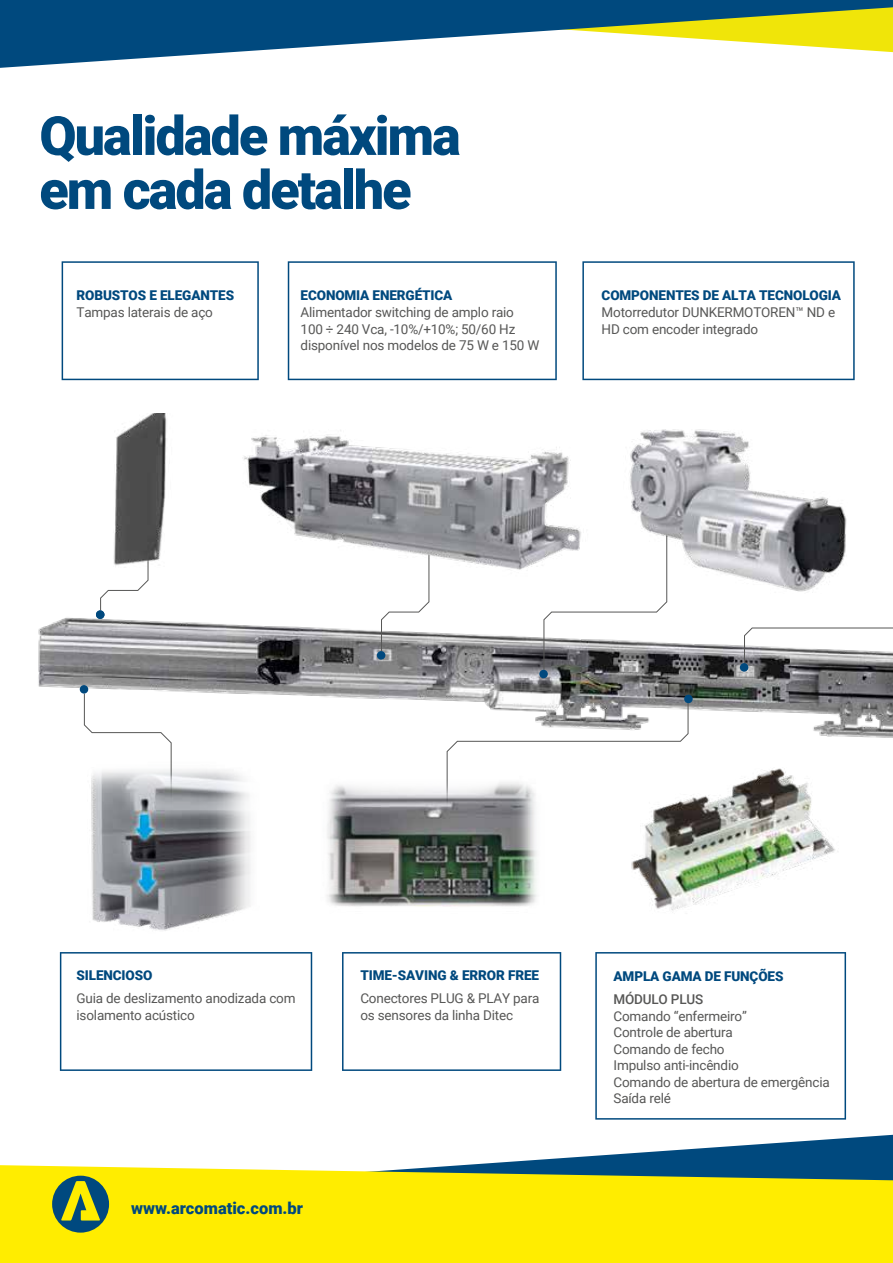
<style>
.page{position:relative;width:893px;height:1263px;background:#fff}
.page>*{position:absolute;margin:0;border:0;box-sizing:border-box;transform-origin:0 0}
.t1{font:900 54px/54px "Roboto";letter-spacing:-.035em;color:#00497e}
.t2{font:900 16.5px "Roboto";color:#00497e}
.t3{font:13.5px/16.5px "Roboto";letter-spacing:-.015em;color:#575756}
.t4{font:900 13.5px "Roboto";letter-spacing:-.01em;color:#00497e}
.t5{font:500 13.5px "Roboto";letter-spacing:-.015em;color:#575756}
</style>
<div class="page">
<img style="left:38px;top:619px;width:855px;height:119px">
<svg style="left:851px;top:619px;width:42px;height:46px"></svg>
<svg style="left:62px;top:261px;width:197px;height:119px"></svg>
<svg style="left:288px;top:261px;width:269px;height:119px"></svg>
<svg style="left:582px;top:261px;width:273px;height:119px"></svg>
<svg style="left:60px;top:952px;width:252px;height:119px"></svg>
<svg style="left:342px;top:952px;width:219px;height:119px"></svg>
<svg style="left:595px;top:952px;width:251px;height:167px"></svg>
<img style="left:63px;top:414px;width:788px;height:517px">
<svg style="left:465px;top:1135px;width:428px;height:30px"></svg>
<svg style="left:0;top:1165px;width:893px;height:98px;background:#eee20c"></svg>
<svg style="left:52px;top:1176px;width:57px;height:56px;background:#729245"></svg>
<svg style="left:0;top:0;width:893px;height:68px;fill:#00497e"></svg>
<h1 class="t1" style="left:39px;top:107px;width:423px">Qualidade máxima em cada detalhe</h1>
<p class="t4" style="left:77px;top:285px;width:159px">ROBUSTOS E ELEGANTES</p>
<p class="t3" style="left:77px;top:304px;width:138px">Tampas laterais de aço</p>
<p class="t4" style="left:301px;top:285px;width:153px">ECONOMIA ENERGÉTICA</p>
<p class="t3" style="left:301px;top:304px;width:240px">Alimentador switching de amplo raio<br>100 ÷ 240 Vca, -10%/+10%; 50/60 Hz disponível nos modelos de 75 W e 150 W</p>
<p class="t4" style="left:602px;top:285px;width:241px">COMPONENTES DE ALTA TECNOLOGIA</p>
<p class="t3" style="left:602px;top:304px;width:235px">Motorredutor DUNKERMOTOREN™ ND e<br>HD com encoder integrado</p>
<p class="t4" style="left:77px;top:966px;width:77px">SILENCIOSO</p>
<p class="t3" style="left:77px;top:990px;width:221px">Guia de deslizamento anodizada com isolamento acústico</p>
<p class="t4" style="left:360px;top:966px;width:180px">TIME-SAVING &amp; ERROR FREE</p>
<p class="t3" style="left:360px;top:990px;width:181px">Conectores PLUG &amp; PLAY para os sensores da linha Ditec</p>
<p class="t2" style="left:131px;top:1196px;width:173px">www.arcomatic.com.br</p>
<p class="t4" style="left:613px;top:966px;width:171px">AMPLA GAMA DE FUNÇÕES</p>
<p class="t5" style="left:613px;top:990px;width:91px">MÓDULO PLUS</p>
<p class="t3" style="left:613px;top:1007px;width:218px">Comando “enfermeiro”<br>Controle de abertura<br>Comando de fecho<br>Impulso anti-incêndio<br>Comando de abertura de emergência<br>Saída relé</p>
</div>
